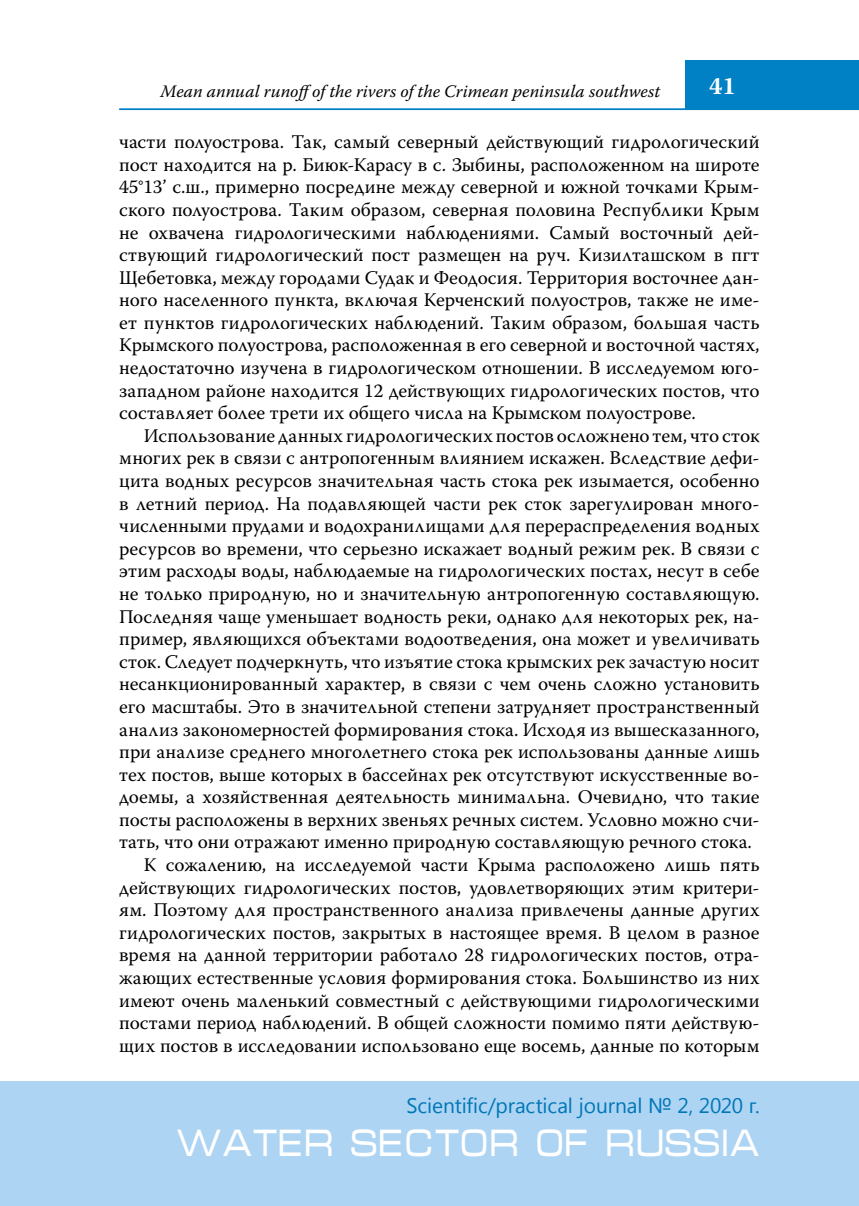
<style>
.page{position:relative;width:859px;height:1206px;background:#fff}
.page>*{position:absolute;margin:0;border:0;box-sizing:border-box;transform-origin:0 0}
.t1{font:38.5px "Micra C";color:#fff;scale:.83 1}
.t2{font:700 24.5px "Warnock Pro";color:#fff}
.t3{font:21px "Segoe UI";letter-spacing:-.005em;color:#0077b6}
.t4{font:19.25px/22.6px "Warnock Pro";letter-spacing:.005em;color:#000;text-align:justify}
.t5{font:italic 17.5px "Warnock Pro";color:#000}
</style>
<div class="page">
<hr style="left:119px;top:108px;width:739px;height:2px;background:#0080c5">
<div style="left:685px;top:60px;width:173px;height:50px;background:#0080c5"></div>
<div style="left:0;top:1081px;width:858px;height:124px;background:#add4f3"></div>
<p class="t5" style="left:160px;top:81px;width:501px">Mean annual runoffof the rivers of the crimean peninsula southwest</p>
<p class="t2" style="left:708px;top:71px;width:28px">41</p>
<p class="t4" style="left:119px;top:130px;width:641px">части полуострова. Так, самый северный действующий гидрологический пост находится на р. Биюк-Карасу в с. Зыбины, расположенном на широте 45°13’ с.ш., примерно посредине между северной и южной точками Крым&shy;ского полуострова. Таким образом, северная половина Республики Крым не охвачена гидрологическими наблюдениями. Самый восточный дей&shy;ствующий гидрологический пост размещен на руч. Кизилташском в пгт Щебетовка, между городами Судак и Феодосия. Территория восточнее дан&shy;ного населенного пункта, включая Керченский полуостров, также не име&shy;ет пунктов гидрологических наблюдений. Таким образом, большая часть Крымского полуострова, расположенная в его северной и восточной частях, недостаточно изучена в гидрологическом отношении. В исследуемом юго&shy;западном районе находится 12 действующих гидрологических постов, что составляет более трети их общего числа на Крымском полуострове.</p>
<p class="t4" style="left:144px;top:424px;width:617px">Использование данных гидрологических постов осложнено тем, что сток</p>
<p class="t4" style="left:119px;top:446px;width:641px">многих рек в связи с антропогенным влиянием искажен. Вследствие дефи-</p>
<p class="t4" style="left:119px;top:469px;width:641px">цита водных ресурсов значительная часть стока рек изымается, особенно</p>
<p class="t4" style="left:119px;top:491px;width:641px">в летний период. На подавляющей части рек сток зарегулирован много-</p>
<p class="t4" style="left:119px;top:514px;width:641px">численными прудами и водохранилищами для перераспределения водных</p>
<p class="t4" style="left:119px;top:537px;width:641px">ресурсов во времени, что серьезно искажает водный режим рек. В связи с</p>
<p class="t4" style="left:119px;top:559px;width:641px">этим расходы воды, наблюдаемые на гидрологических постах, несут в себе</p>
<p class="t4" style="left:119px;top:582px;width:641px">не только природную, но и значительную антропогенную составляющую.</p>
<p class="t4" style="left:119px;top:604px;width:641px">Последняя чаще уменьшает водность реки, однако для некоторых рек, на-</p>
<p class="t4" style="left:119px;top:627px;width:641px">пример, являющихся объектами водоотведения, она может и увеличивать</p>
<p class="t4" style="left:119px;top:650px;width:641px">сток. Следует подчеркнуть, что изъятие стока крымских рек зачастую носит</p>
<p class="t4" style="left:119px;top:672px;width:641px">несанкционированный характер, в связи с чем очень сложно установить</p>
<p class="t4" style="left:119px;top:695px;width:641px">его масштабы. Это в значительной степени затрудняет пространственный</p>
<p class="t4" style="left:119px;top:717px;width:641px">анализ закономерностей формирования стока. Исходя из вышесказанного,</p>
<p class="t4" style="left:119px;top:740px;width:641px">при анализе среднего многолетнего стока рек использованы данные лишь</p>
<p class="t4" style="left:119px;top:762px;width:641px">тех постов, выше которых в бассейнах рек отсутствуют искусственные во-</p>
<p class="t4" style="left:119px;top:785px;width:641px">доемы, а хозяйственная деятельность минимальна. Очевидно, что такие</p>
<p class="t4" style="left:119px;top:808px;width:641px">посты расположены в верхних звеньях речных систем. Условно можно счи-</p>
<p class="t4" style="left:119px;top:830px;width:634px">тать, что они отражают именно природную составляющую речного стока.</p>
<p class="t4" style="left:144px;top:853px;width:617px">К сожалению, на исследуемой части Крыма расположено лишь пять</p>
<p class="t4" style="left:119px;top:875px;width:641px">действующих гидрологических постов, удовлетворяющих этим критери-</p>
<p class="t4" style="left:119px;top:898px;width:641px">ям. Поэтому для пространственного анализа привлечены данные других</p>
<p class="t4" style="left:119px;top:920px;width:641px">гидрологических постов, закрытых в настоящее время. В целом в разное</p>
<p class="t4" style="left:119px;top:943px;width:641px">время на данной территории работало 28 гидрологических постов, отра-</p>
<p class="t4" style="left:119px;top:966px;width:641px">жающих естественные условия формирования стока. Большинство из них</p>
<p class="t4" style="left:119px;top:988px;width:641px">имеют очень маленький совместный с действующими гидрологическими</p>
<p class="t4" style="left:119px;top:1011px;width:641px">постами период наблюдений. В общей сложности помимо пяти действую-</p>
<p class="t4" style="left:119px;top:1034px;width:641px">щих постов в исследовании использовано еще восемь, данные по которым</p>
<p class="t3" style="left:406px;top:1090px;width:354px">scientific/practical journal № 2, 2020 г.</p>
<h1 class="t1" style="left:175px;top:1126px;width:705px">WATER SECTOR OF RUSSIA</h1>
</div>
